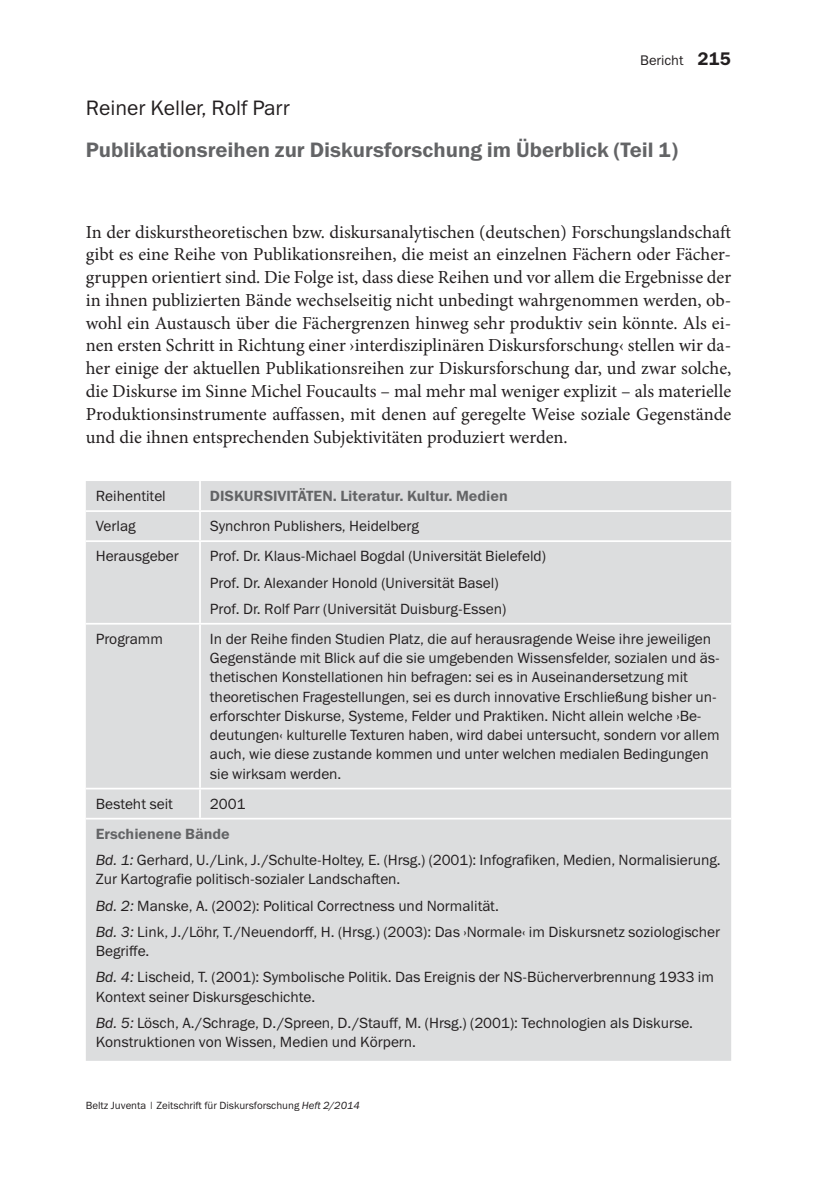
<style>
.page{position:relative;width:822px;height:1194px;background:#fff}
.page>*{position:absolute;margin:0;border:0;box-sizing:border-box;transform-origin:0 0}
.t1{font:21px "Franklin Gothic Demi ITC";color:#636466}
.t2{font:21px "Franklin Gothic Book ITC";color:#231f20}
.t3{font:18.38px/22.8px "Minion Pro";letter-spacing:-.005em;color:#231f20;text-align:justify}
.t4{font:14.88px/19.2px "Franklin Gothic Book ITC";color:#231f20}
.t5{font:14.88px "Franklin Gothic Demi ITC";color:#636466}
.t6{font:14px "Franklin Gothic Book ITC";color:#231f20}
.t7{font:10.5px "Franklin Gothic Book ITC";color:#231f20}
.s1{font-family:"Franklin Gothic Demi ITC";font-size:18.38px}
.s2{font-style:italic}
</style>
<div class="page">
<div style="left:86px;top:481px;width:645px;height:579px;background:#dcddde"></div>
<hr style="left:199px;top:481px;width:2px;height:29px;background:#fff">
<hr style="left:86px;top:510px;width:114px;height:2px;background:#fff">
<hr style="left:200px;top:510px;width:531px;height:2px;background:#fff">
<hr style="left:199px;top:512px;width:2px;height:28px;background:#fff">
<hr style="left:86px;top:540px;width:114px;height:2px;background:#fff">
<hr style="left:200px;top:540px;width:531px;height:2px;background:#fff">
<hr style="left:199px;top:542px;width:2px;height:81px;background:#fff">
<hr style="left:86px;top:623px;width:114px;height:1px;background:#fff">
<hr style="left:200px;top:623px;width:531px;height:1px;background:#fff">
<hr style="left:199px;top:624px;width:2px;height:163px;background:#fff">
<hr style="left:86px;top:787px;width:114px;height:2px;background:#fff">
<hr style="left:200px;top:787px;width:531px;height:2px;background:#fff">
<hr style="left:199px;top:789px;width:2px;height:28px;background:#fff">
<hr style="left:86px;top:817px;width:114px;height:2px;background:#fff">
<hr style="left:200px;top:817px;width:531px;height:2px;background:#fff">
<p class="t6" style="left:640px;top:51px;width:92px">Bericht <span class="s1">215</span></p>
<h1 class="t2" style="left:86px;top:94px;width:205px">Reiner Keller, Rolf Parr</h1>
<h1 class="t1" style="left:86px;top:137px;width:594px">Publikationsreihen zur Diskursforschung im Überblick (Teil 1)</h1>
<p class="t3" style="left:86px;top:220px;width:646px">In der diskurstheoretischen bzw. diskursanalytischen (deutschen) Forschungslandschaft gibt es eine Reihe von Publikationsreihen, die meist an einzelnen Fächern oder Fächer&shy;gruppen orientiert sind. Die Folge ist, dass diese Reihen und vor allem die Ergebnisse der in ihnen publizierten Bände wechselseitig nicht unbedingt wahrgenommen werden, ob&shy;wohl ein Austausch über die Fächergrenzen hinweg sehr produktiv sein könnte. Als ei&shy;nen ersten Schritt in Richtung einer ›interdisziplinären Diskursforschung‹ stellen wir da&shy;her einige der aktuellen Publikationsreihen zur Diskursforschung dar, und zwar solche, die Diskurse im Sinne Michel Foucaults – mal mehr mal weniger explizit – als materielle Produktionsinstrumente auffassen, mit denen auf geregelte Weise soziale Gegenstände und die ihnen entsprechenden Subjektivitäten produziert werden.</p>
<p class="t4" style="left:96px;top:486px;width:72px">Reihentitel</p>
<p class="t5" style="left:210px;top:487px;width:299px">DISKURSIVITÄTEN. Literatur. Kultur. Medien</p>
<p class="t4" style="left:96px;top:516px;width:41px">Verlag</p>
<p class="t4" style="left:210px;top:516px;width:210px">Synchron Publishers, Heidelberg</p>
<p class="t4" style="left:96px;top:546px;width:85px">Herausgeber</p>
<p class="t4" style="left:210px;top:543px;width:337px;line-height:26.2px">Prof. Dr. Klaus-Michael Bogdal (Universität Bielefeld)<br>Prof. Dr. Alexander Honold (Universität Basel)<br>Prof. Dr. Rolf Parr (Universität Duisburg-Essen)</p>
<p class="t4" style="left:96px;top:629px;width:69px">Programm</p>
<p class="t4" style="left:210px;top:629px;width:511px">In der Reihe finden Studien Platz, die auf herausragende Weise ihre jeweiligen Gegenstände mit Blick auf die sie umgebenden Wissensfelder, sozialen und äs&shy;thetischen Konstellationen hin befragen: sei es in Auseinandersetzung mit theoretischen Fragestellungen, sei es durch innovative Erschließung bisher un&shy;erforschter Diskurse, Systeme, Felder und Praktiken. Nicht allein welche ›Be&shy;deutungen‹ kulturelle Texturen haben, wird dabei untersucht, sondern vor allem auch, wie diese zustande kommen und unter welchen medialen Bedingungen sie wirksam werden.</p>
<p class="t4" style="left:96px;top:793px;width:79px">Besteht seit</p>
<p class="t4" style="left:210px;top:793px;width:37px">2001</p>
<p class="t5" style="left:96px;top:824px;width:136px">Erschienene Bände</p>
<p class="t4" style="left:96px;top:850px;width:626px"><span class="s2">Bd. 1:</span> Gerhard, U./Link, J./Schulte-Holtey, E. (Hrsg.) (2001): Infografiken, Medien, Normalisierung.<br>Zur Kartografie politisch-sozialer Landschaften.</p>
<p class="t4" style="left:96px;top:892px;width:625px;line-height:26.2px"><span class="s2">Bd. 2:</span> Manske, A. (2002): Political Correctness und Normalität.<br><span class="s2">Bd. 3:</span> Link, J./Löhr, T./Neuendorff, H. (Hrsg.) (2003): Das ›Normale‹ im Diskursnetz soziologischer</p>
<p class="t4" style="left:96px;top:937px;width:619px;line-height:26.2px">Begriffe.<br><span class="s2">Bd. 4:</span> Lischeid, T. (2001): Symbolische Politik. Das Ereignis der NS-Bücherverbrennung 1933 im</p>
<p class="t4" style="left:96px;top:983px;width:598px;line-height:26.2px">Kontext seiner Diskursgeschichte.<br><span class="s2">Bd. 5:</span> Lösch, A./Schrage, D./Spreen, D./Stauff, M. (Hrsg.) (2001): Technologien als Diskurse.</p>
<p class="t4" style="left:96px;top:1032px;width:322px">Konstruktionen von Wissen, Medien und Körpern.</p>
<p class="t7" style="left:86px;top:1098px;width:276px">Beltz Juventa | Zeitschrift für Diskursforschung <span class="s2">Heft 2/2014</span></p>
</div>
